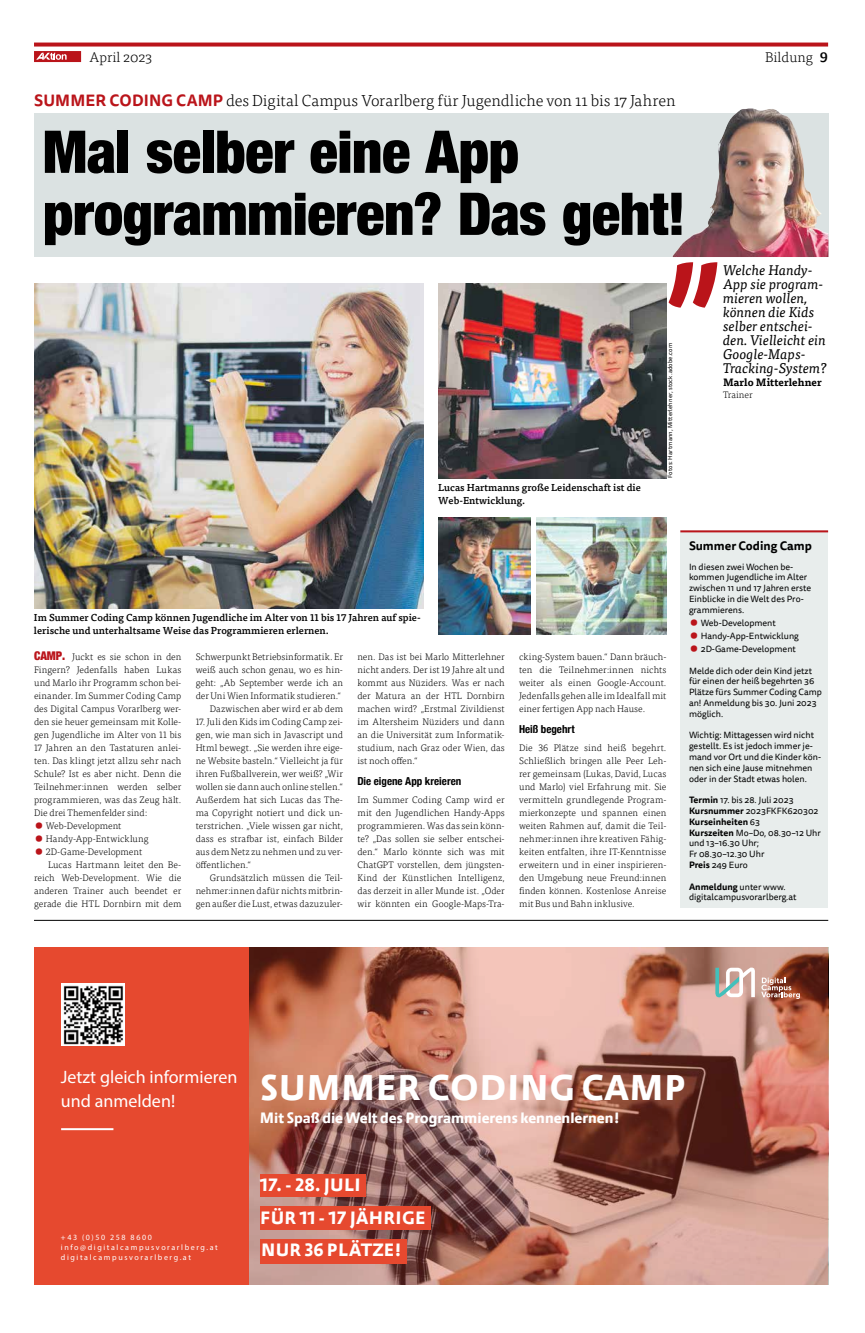
<style>
.page{position:relative;width:865px;height:1333px;background:#fff}
.page>*{position:absolute;margin:0;border:0;box-sizing:border-box;transform-origin:0 0}
.t1{font:180px "Tisa Sans Offc Pro";color:#ba141a}
.t2{font:900 condensed 59px/62px "Helvetica Neue";letter-spacing:-.01em;color:#000}
.t3{font:700 38px "abc Allegra";letter-spacing:.02em;color:#fff}
.t4{font:700 19px/32.5px "abc Allegra";letter-spacing:.02em;color:#fff}
.t5{font:18px/24px "Myriad Pro";color:#fff}
.t6{font:300 16px "Tisa Pro";color:#000}
.t7{font:700 16px "abc Allegra";color:#fff}
.t8{font:italic 14px/14px "Tisa Pro";color:#000}
.t9{font:300 14px "Tisa Pro";color:#000}
.t10{font:700 12px "Tisa Sans Pro";color:#000}
.t11{font:700 condensed 11px "Helvetica Neue";color:#000}
.t12{font:700 10.5px "Tisa Pro";color:#000}
.t13{font:500 10px/13px "Tisa Pro";color:#000}
.t14{font:300 9.5px/13px "Tisa Pro";letter-spacing:.005em;color:#000;text-align:justify}
.t15{font:9px/10.8px "Tisa Sans Pro";color:#000}
.t16{font:8px/10px "Myriad Pro";letter-spacing:.2em;color:#fff}
.t17{font:6px "Tisa Sans Offc Pro";letter-spacing:.015em;color:#000}
.s1{font-weight:500}
.s2{font-family:"Tisa Sans Pro";font-weight:700;color:#ba141a}
.s3{font-family:"Helvetica Neue";font-weight:900;font-stretch:condensed;font-size:12px;color:#ba141a}
.s4{font-weight:900;font-size:14px;color:#ba141a}
.s5{font-family:"Tisa Pro";font-weight:900;font-size:14px;color:#ba141a}
.s6{font-weight:700}
</style>
<div class="page">
<div style="left:34px;top:51px;width:47px;height:11px;background:#ba141a"></div>
<svg style="left:36px;top:53px;width:31px;height:7px"></svg>
<svg style="left:34px;top:43px;width:794px;height:4px;background:#c12e34"></svg>
<div style="left:34px;top:947px;width:215px;height:337px;background:#e6492f"></div>
<img style="left:249px;top:947px;width:579px;height:337px">
<svg style="left:715px;top:967px;width:40px;height:30px"></svg>
<svg style="left:761px;top:977px;width:39px;height:21px"></svg>
<div style="left:260px;top:1173px;width:105px;height:23px;background:#e6492f"></div>
<div style="left:260px;top:1205px;width:170px;height:24px;background:#e6492f"></div>
<div style="left:261px;top:1239px;width:146px;height:24px;background:#e6492f"></div>
<img style="left:62px;top:983px;width:62px;height:62px">
<hr style="left:61px;top:1128px;width:52px;height:2px;background:#fff">
<div style="left:34px;top:114px;width:794px;height:143px;background:#dbe2e2"></div>
<img style="left:672px;top:108px;width:156px;height:149px">
<div style="left:680px;top:530px;width:148px;height:377px;background:#e8edec"></div>
<hr style="left:680px;top:530px;width:148px;height:2px;background:#ba141a">
<img style="left:34px;top:283px;width:390px;height:325px">
<img style="left:536px;top:517px;width:130px;height:117px">
<img style="left:438px;top:283px;width:228px;height:195px">
<img style="left:438px;top:517px;width:92px;height:117px">
<hr style="left:34px;top:920px;width:794px;height:1px;background:#000">
<h3 class="t9" style="left:89px;top:47px;width:64px">April 2023</h3>
<h3 class="t9" style="left:765px;top:47px;width:64px">Bildung <span class="s1">9</span></h3>
<h3 class="t6" style="left:34px;top:89px;width:643px"><span class="s2">SUMMER CODING CAMP</span> des Digital Campus Vorarlberg für Jugendliche von 11 bis 17 Jahren</h3>
<h2 class="t2" style="left:43px;top:118px;width:644px">Mal selber eine App programmieren? Das geht!</h2>
<p class="t13" style="left:438px;top:480px;width:204px">Lucas Hartmanns große Leidenschaft ist die<br>Web-Entwicklung.</p>
<h1 class="t1" style="left:656px;top:95px;width:88px">,,</h1>
<h3 class="t8" style="left:723px;top:262px;width:105px">Welche Handy-<br>App sie program&shy;mieren wollen, können die Kids selber entschei&shy;den. Vielleicht ein<br>Google-Maps-<br>Tracking-System?</h3>
<p class="t12" style="left:723px;top:374px;width:100px">Marlo Mitterlehner</p>
<p class="t14" style="left:723px;top:388px;width:31px">Trainer</p>
<p class="t17" style="left:666px;top:478px;width:137px;rotate:-90deg">Fotos: Hartmann, Mitterlehner, stock.adobe.com</p>
<p class="t13" style="left:34px;top:610px;width:388px">Im Summer Coding Camp können Jugendliche im Alter von 11 bis 17 Jahren auf spie&shy;lerische und unterhaltsame Weise das Programmieren erlernen.</p>
<p class="t14" style="left:34px;top:650px;width:149px"><span class="s3">CAMP.</span> Juckt es sie schon in den Fingern? Jedenfalls haben Lukas und Marlo ihr Programm schon bei&shy;einander. Im Summer Coding Camp des Digital Campus Vorarlberg wer&shy;den sie heuer gemeinsam mit Kolle&shy;gen Jugendliche im Alter von 11 bis 17 Jahren an den Tastaturen anlei&shy;ten. Das klingt jetzt allzu sehr nach Schule? Ist es aber nicht. Denn die Teilnehmer:innen werden selber programmieren, was das Zeug hält.<br>Die drei Themenfelder sind:</p>
<p class="t14" style="left:34px;top:819px;width:89px"><span class="s4">•</span> Web-Development</p>
<p class="t14" style="left:34px;top:832px;width:116px"><span class="s4">•</span> Handy-App-Entwicklung</p>
<p class="t14" style="left:34px;top:845px;width:110px"><span class="s4">•</span> 2D-Game-Development</p>
<p class="t14" style="left:48px;top:858px;width:135px">Lucas Hartmann leitet den Be-</p>
<p class="t14" style="left:34px;top:871px;width:149px">reich Web-Development. Wie die</p>
<p class="t14" style="left:34px;top:884px;width:149px">anderen Trainer auch beendet er</p>
<p class="t14" style="left:34px;top:897px;width:149px">gerade die HTL Dornbirn mit dem</p>
<p class="t14" style="left:196px;top:650px;width:149px;text-align:right">Schwerpunkt Betriebsinformatik. Er weiß auch schon genau, wo es hin&shy;geht: „Ab September werde ich an der Uni Wien Informatik studieren.“ Dazwischen aber wird er ab dem</p>
<p class="t14" style="left:196px;top:715px;width:149px">17. Juli den Kids im Coding Camp zei&shy;gen, wie man sich in Javascript und Html bewegt. „Sie werden ihre eige&shy;ne Website basteln.“ Vielleicht ja für ihren Fußballverein, wer weiß? „Wir wollen sie dann auch online stellen.“ Außerdem hat sich Lucas das The&shy;ma Copyright notiert und dick un&shy;terstrichen. „Viele wissen gar nicht, dass es strafbar ist, einfach Bilder aus dem Netz zu nehmen und zu ver&shy;öffentlichen.“</p>
<p class="t14" style="left:196px;top:871px;width:149px;text-indent:14px">Grundsätzlich müssen die Teil&shy;nehmer:innen dafür nichts mitbrin&shy;gen außer die Lust, etwas dazuzuler-</p>
<p class="t14" style="left:357px;top:650px;width:149px">nen. Das ist bei Marlo Mitterlehner nicht anders. Der ist 19 Jahre alt und kommt aus Nüziders. Was er nach der Matura an der HTL Dornbirn machen wird? „Erstmal Zivildienst im Altersheim Nüziders und dann an die Universität zum Informatik&shy;studium, nach Graz oder Wien, das ist noch offen.“</p>
<p class="t11" style="left:357px;top:771px;width:105px">Die eigene App kreieren</p>
<p class="t14" style="left:357px;top:793px;width:149px">Im Summer Coding Camp wird er mit den Jugendlichen Handy-Apps programmieren. Was das sein könn&shy;te? „Das sollen sie selber entschei&shy;den.“ Marlo könnte sich was mit ChatGPT vorstellen, dem jüngsten-Kind der Künstlichen Intelligenz, das derzeit in aller Munde ist. „Oder wir könnten ein Google-Maps-Tra-</p>
<p class="t14" style="left:519px;top:650px;width:149px">cking-System bauen.“ Dann bräuch&shy;ten die Teilnehmer:innen nichts weiter als einen Google-Account.<br>Jedenfalls gehen alle im Idealfall mit einer fertigen App nach Hause.</p>
<p class="t11" style="left:519px;top:719px;width:57px">Heiß begehrt</p>
<p class="t14" style="left:519px;top:741px;width:149px">Die 36 Plätze sind heiß begehrt.<br>Schließlich bringen alle Peer Leh&shy;rer gemeinsam (Lukas, David, Lucas und Marlo) viel Erfahrung mit. Sie vermitteln grundlegende Program&shy;mierkonzepte und spannen einen weiten Rahmen auf, damit die Teil&shy;nehmer:innen ihre kreativen Fähig&shy;keiten entfalten, ihre IT-Kenntnisse erweitern und in einer inspirieren&shy;den Umgebung neue Freund:innen finden können. Kostenlose Anreise mit Bus und Bahn inklusive.</p>
<p class="t10" style="left:689px;top:537px;width:124px">Summer Coding Camp</p>
<p class="t15" style="left:689px;top:561px;width:124px">In diesen zwei Wochen be&shy;kommen Jugendliche im Alter zwischen 11 und 17 Jahren erste<br>Einblicke in die Welt des Pro&shy;grammierens.</p>
<p class="t15" style="left:689px;top:617px;width:88px"><span class="s5">•</span> Web-Development</p>
<p class="t15" style="left:689px;top:630px;width:111px"><span class="s5">•</span> Handy-App-Entwicklung</p>
<p class="t15" style="left:689px;top:643px;width:108px"><span class="s5">•</span> 2D-Game-Development</p>
<p class="t15" style="left:689px;top:665px;width:134px">Melde dich oder dein Kind jetzt für einen der heiß begehrten 36<br>Plätze fürs Summer Coding Camp an! Anmeldung bis 30. Juni 2023 möglich.</p>
<p class="t15" style="left:689px;top:730px;width:134px">Wichtig: Mittagessen wird nicht gestellt. Es ist jedoch immer je&shy;mand vor Ort und die Kinder kön&shy;nen sich eine Jause mitnehmen oder in der Stadt etwas holen.</p>
<p class="t15" style="left:689px;top:794px;width:133px"><span class="s6">Termin</span> 17. bis 28. Juli 2023<br><span class="s6">Kursnummer</span> 2023FKFK620302<br><span class="s6">Kurseinheiten</span> 63<br><span class="s6">Kurszeiten</span> Mo–Do, 08.30–12 Uhr und 13–16.30 Uhr;<br>Fr 08.30–12.30 Uhr<br><span class="s6">Preis</span> 249 Euro</p>
<p class="t15" style="left:689px;top:881px;width:109px"><span class="s6">Anmeldung</span> unter www. digitalcampusvorarlberg.at</p>
<h3 class="t5" style="left:61px;top:1064px;width:178px">Jetzt gleich informieren und anmelden!</h3>
<p class="t16" style="left:61px;top:1232px;width:158px">+43 (0)50 258 8600 info@digitalcampusvorarlberg.at digitalcampusvorarlberg.at</p>
<h3 class="t3" style="left:260px;top:1066px;width:427px">SUMMER CODING CAMP</h3>
<h3 class="t7" style="left:260px;top:1108px;width:361px">Mit Spaß die Welt des Programmierens kennenlernen!</h3>
<h3 class="t4" style="left:260px;top:1168px;width:167px">17. - 28. JULI<br>FÜR 11 - 17 JÄHRIGE<br>NUR 36 PLÄTZE!</h3>
</div>
